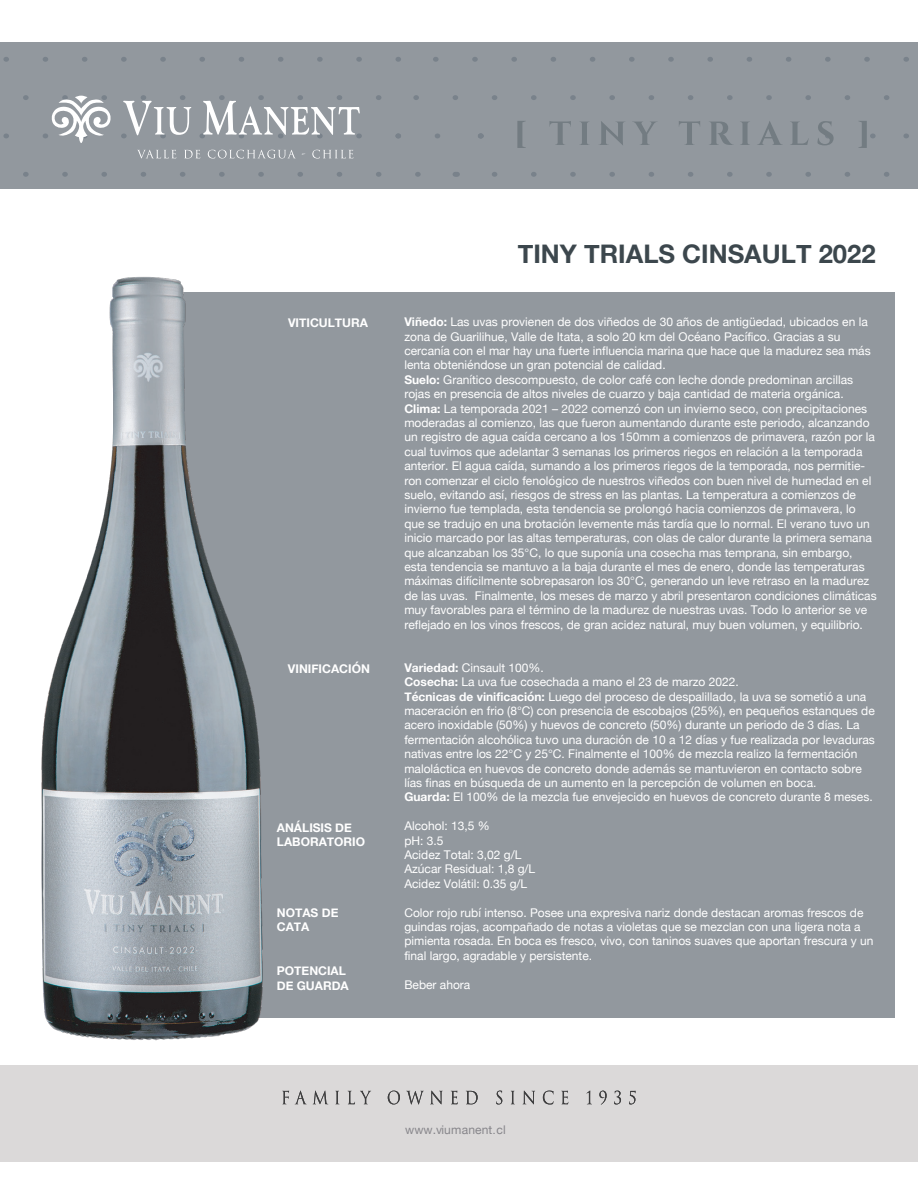
<style>
.page{position:relative;width:918px;height:1188px;background:#fff}
.page>*{position:absolute;margin:0;border:0;box-sizing:border-box;transform-origin:0 0}
.t1{font:700 25.65px "Helvetica Neue";color:#3c474d}
.t2{font:12px/14.4px "Helvetica Neue";color:#fff}
.t3{font:700 12px/14.4px "Helvetica Neue";color:#fff}
.t4{font:12px "Helvetica Neue";color:#87868b}
.s1{font-weight:700}
.s2{font-family:"Arial"}
</style>
<div class="page">
<div style="left:0;top:42px;width:918px;height:147px;background:#92989e"></div>
<svg style="left:3px;top:57px;width:6px;height:5px"></svg>
<svg style="left:43px;top:57px;width:5px;height:5px"></svg>
<svg style="left:82px;top:57px;width:5px;height:5px"></svg>
<svg style="left:121px;top:57px;width:6px;height:5px"></svg>
<svg style="left:160px;top:57px;width:6px;height:5px"></svg>
<svg style="left:199px;top:57px;width:6px;height:5px"></svg>
<svg style="left:239px;top:57px;width:5px;height:5px"></svg>
<svg style="left:278px;top:57px;width:5px;height:5px"></svg>
<svg style="left:317px;top:57px;width:6px;height:5px"></svg>
<svg style="left:356px;top:57px;width:6px;height:5px"></svg>
<svg style="left:396px;top:57px;width:5px;height:5px"></svg>
<svg style="left:3px;top:134px;width:6px;height:4px"></svg>
<svg style="left:396px;top:134px;width:5px;height:4px"></svg>
<svg style="left:435px;top:134px;width:5px;height:4px"></svg>
<svg style="left:23px;top:95px;width:6px;height:5px"></svg>
<svg style="left:376px;top:95px;width:5px;height:5px"></svg>
<svg style="left:23px;top:172px;width:6px;height:5px"></svg>
<svg style="left:62px;top:172px;width:6px;height:5px"></svg>
<svg style="left:101px;top:172px;width:6px;height:5px"></svg>
<svg style="left:141px;top:172px;width:5px;height:5px"></svg>
<svg style="left:180px;top:172px;width:5px;height:5px"></svg>
<svg style="left:219px;top:172px;width:6px;height:5px"></svg>
<svg style="left:258px;top:172px;width:6px;height:5px"></svg>
<svg style="left:297px;top:172px;width:6px;height:5px"></svg>
<svg style="left:337px;top:172px;width:5px;height:5px"></svg>
<svg style="left:376px;top:172px;width:5px;height:5px"></svg>
<svg style="left:415px;top:172px;width:6px;height:5px"></svg>
<div style="left:114px;top:292px;width:781px;height:726px;background:#92989e"></div>
<img style="left:41px;top:276px;width:222px;height:765px">
<div style="left:0;top:1065px;width:918px;height:96px;background:#dbd9d9"></div>
<svg style="left:43px;top:95px;width:68px;height:48px"></svg>
<svg style="left:121px;top:95px;width:70px;height:43px"></svg>
<svg style="left:199px;top:95px;width:163px;height:43px"></svg>
<svg style="left:137px;top:150px;width:39px;height:9px"></svg>
<svg style="left:185px;top:150px;width:15px;height:8px"></svg>
<svg style="left:208px;top:150px;width:88px;height:9px"></svg>
<svg style="left:312px;top:150px;width:41px;height:9px"></svg>
<svg style="left:433px;top:57px;width:6px;height:5px"></svg>
<svg style="left:472px;top:57px;width:6px;height:5px"></svg>
<svg style="left:511px;top:57px;width:6px;height:5px"></svg>
<svg style="left:551px;top:57px;width:5px;height:5px"></svg>
<svg style="left:590px;top:57px;width:5px;height:5px"></svg>
<svg style="left:629px;top:57px;width:6px;height:5px"></svg>
<svg style="left:668px;top:57px;width:6px;height:5px"></svg>
<svg style="left:707px;top:57px;width:6px;height:5px"></svg>
<svg style="left:747px;top:57px;width:5px;height:5px"></svg>
<svg style="left:786px;top:57px;width:5px;height:5px"></svg>
<svg style="left:825px;top:57px;width:6px;height:5px"></svg>
<svg style="left:864px;top:57px;width:6px;height:5px"></svg>
<svg style="left:903px;top:57px;width:6px;height:5px"></svg>
<svg style="left:903px;top:134px;width:6px;height:4px"></svg>
<svg style="left:478px;top:134px;width:6px;height:4px"></svg>
<svg style="left:413px;top:95px;width:6px;height:5px"></svg>
<svg style="left:453px;top:95px;width:5px;height:5px"></svg>
<svg style="left:492px;top:95px;width:5px;height:5px"></svg>
<svg style="left:531px;top:95px;width:6px;height:5px"></svg>
<svg style="left:570px;top:95px;width:6px;height:5px"></svg>
<svg style="left:609px;top:95px;width:6px;height:5px"></svg>
<svg style="left:649px;top:95px;width:5px;height:5px"></svg>
<svg style="left:688px;top:95px;width:5px;height:5px"></svg>
<svg style="left:727px;top:95px;width:6px;height:5px"></svg>
<svg style="left:766px;top:95px;width:6px;height:5px"></svg>
<svg style="left:805px;top:95px;width:6px;height:5px"></svg>
<svg style="left:845px;top:95px;width:5px;height:5px"></svg>
<svg style="left:884px;top:95px;width:5px;height:5px"></svg>
<svg style="left:453px;top:172px;width:7px;height:5px"></svg>
<svg style="left:492px;top:172px;width:5px;height:5px"></svg>
<svg style="left:531px;top:172px;width:6px;height:5px"></svg>
<svg style="left:570px;top:172px;width:6px;height:5px"></svg>
<svg style="left:609px;top:172px;width:6px;height:5px"></svg>
<svg style="left:649px;top:172px;width:5px;height:5px"></svg>
<svg style="left:688px;top:172px;width:5px;height:5px"></svg>
<svg style="left:727px;top:172px;width:6px;height:5px"></svg>
<svg style="left:766px;top:172px;width:6px;height:5px"></svg>
<svg style="left:805px;top:172px;width:6px;height:5px"></svg>
<svg style="left:845px;top:172px;width:5px;height:5px"></svg>
<svg style="left:884px;top:172px;width:5px;height:5px"></svg>
<svg style="left:517px;top:121px;width:359px;height:27px"></svg>
<svg style="left:282px;top:1091px;width:7px;height:13px"></svg>
<svg style="left:295px;top:1091px;width:11px;height:13px"></svg>
<svg style="left:313px;top:1091px;width:15px;height:13px"></svg>
<svg style="left:335px;top:1091px;width:4px;height:13px"></svg>
<svg style="left:348px;top:1091px;width:23px;height:13px"></svg>
<svg style="left:388px;top:1091px;width:12px;height:13px"></svg>
<svg style="left:406px;top:1091px;width:18px;height:13px"></svg>
<svg style="left:430px;top:1091px;width:13px;height:13px"></svg>
<svg style="left:451px;top:1091px;width:7px;height:13px"></svg>
<svg style="left:466px;top:1091px;width:12px;height:13px"></svg>
<svg style="left:496px;top:1091px;width:6px;height:13px"></svg>
<svg style="left:511px;top:1091px;width:4px;height:13px"></svg>
<svg style="left:523px;top:1091px;width:12px;height:13px"></svg>
<svg style="left:543px;top:1091px;width:10px;height:13px"></svg>
<svg style="left:561px;top:1091px;width:7px;height:13px"></svg>
<svg style="left:587px;top:1091px;width:5px;height:13px"></svg>
<svg style="left:599px;top:1091px;width:8px;height:14px"></svg>
<svg style="left:614px;top:1091px;width:7px;height:13px"></svg>
<svg style="left:629px;top:1091px;width:7px;height:13px"></svg>
<h1 class="t1" style="left:518px;top:234px;width:359px">TINY TRIALS CINSAULT 2022</h1>
<p class="t3" style="left:288px;top:316px;width:81px">VITICULTURA</p>
<p class="t2" style="left:404px;top:315px;width:474px"><span class="s1">Viñedo:</span> Las uvas provienen de dos viñedos de 30 años de antigüedad, ubicados en la zona de Guarilihue, Valle de Itata, a solo 20 km del Océano Pacífico. Gracias a su cercanía con el mar hay una fuerte influencia marina que hace que la madurez sea más lenta obteniéndose un gran potencial de calidad.<br><span class="s1">Suelo:</span> Granítico descompuesto, de color café con leche donde predominan arcillas rojas en presencia de altos niveles de cuarzo y baja cantidad de materia orgánica.<br><span class="s1">Clima:</span> La temporada 2021 – 2022 comenzó con un invierno seco, con precipitaciones moderadas al comienzo, las que fueron aumentando durante este periodo, alcanzando un registro de agua caída cercano a los 150mm a comienzos de primavera, razón por la cual tuvimos que adelantar 3 semanas los primeros riegos en relación a la temporada anterior. El agua caída, sumando a los primeros riegos de la temporada, nos permitie&shy;ron comenzar el ciclo fenológico de nuestros viñedos con buen nivel de humedad en el suelo, evitando así, riesgos de stress en las plantas. La temperatura a comienzos de invierno fue templada, esta tendencia se prolongó hacia comienzos de primavera, lo que se tradujo en una brotación levemente más tardía que lo normal. El verano tuvo un inicio marcado por las altas temperaturas, con olas de calor durante la primera semana que alcanzaban los 35°C, lo que suponía una cosecha mas temprana, sin embargo, esta tendencia se mantuvo a la baja durante el mes de enero, donde las temperaturas máximas difícilmente sobrepasaron los 30°C, generando un leve retraso en la madurez de las uvas. Finalmente, los meses de marzo y abril presentaron condiciones climáticas muy favorables para el término de la madurez de nuestras uvas. Todo lo anterior se ve reflejado en los vinos frescos, de gran acidez natural, muy buen volumen, y equilibrio.</p>
<p class="t2" style="left:404px;top:661px;width:472px"><span class="s1">Variedad:</span> Cinsault 100%.<br><span class="s1">Cosecha:</span> La uva fue cosechada a mano el 23 de marzo 2022.<br><span class="s1">Técnicas de vinificación:</span> Luego del proceso de despalillado, la uva se sometió a una maceración en frio (8°C) con presencia de escobajos (25%), en pequeños estanques de acero inoxidable (50%) y huevos de concreto (50%) durante un periodo de 3 días. La fermentación alcohólica tuvo una duración de 10 a 12 días y fue realizada por levaduras nativas entre los 22°C y 25°C. Finalmente el 100% de mezcla realizo la fermentación maloláctica en huevos de concreto donde además se mantuvieron en contacto sobre lías finas en búsqueda de un aumento en la percepción de volumen en boca.<br><span class="s1">Guarda:</span> El 100% de la mezcla fue envejecido en huevos de concreto durante 8 meses.</p>
<p class="t2" style="left:404px;top:819px;width:132px">Alcohol: 13,5 %<br>pH: 3.5<br>Acidez Total: 3,02 g/L<br>Azúcar Residual: 1,8 g/L<br>Acidez Volátil: 0.35 g/L</p>
<p class="t2" style="left:404px;top:906px;width:470px">Color rojo rubí intenso. Posee una expresiva nariz donde destacan aromas frescos de guindas rojas, acompañado de notas a violetas que se mezclan con una ligera nota a pimienta rosada. En boca es fresco, vivo, con taninos suaves que aportan frescura y un final largo, agradable y persistente.</p>
<p class="t2" style="left:404px;top:978px;width:67px">Beber ahora</p>
<p class="t3" style="left:288px;top:662px;width:83px">VINIFICACIÓN</p>
<p class="t3" style="left:277px;top:821px;width:90px">ANÁLISIS DE<br>LABORATORIO</p>
<p class="t3" style="left:277px;top:905px;width:63px">NOTAS DE<br>CATA</p>
<p class="t3" style="left:277px;top:964px;width:74px">POTENCIAL<br>DE GUARDA</p>
<p class="t4" style="left:405px;top:1121px;width:102px">www.viumanent<span class="s2">.</span>cl</p>
</div>
